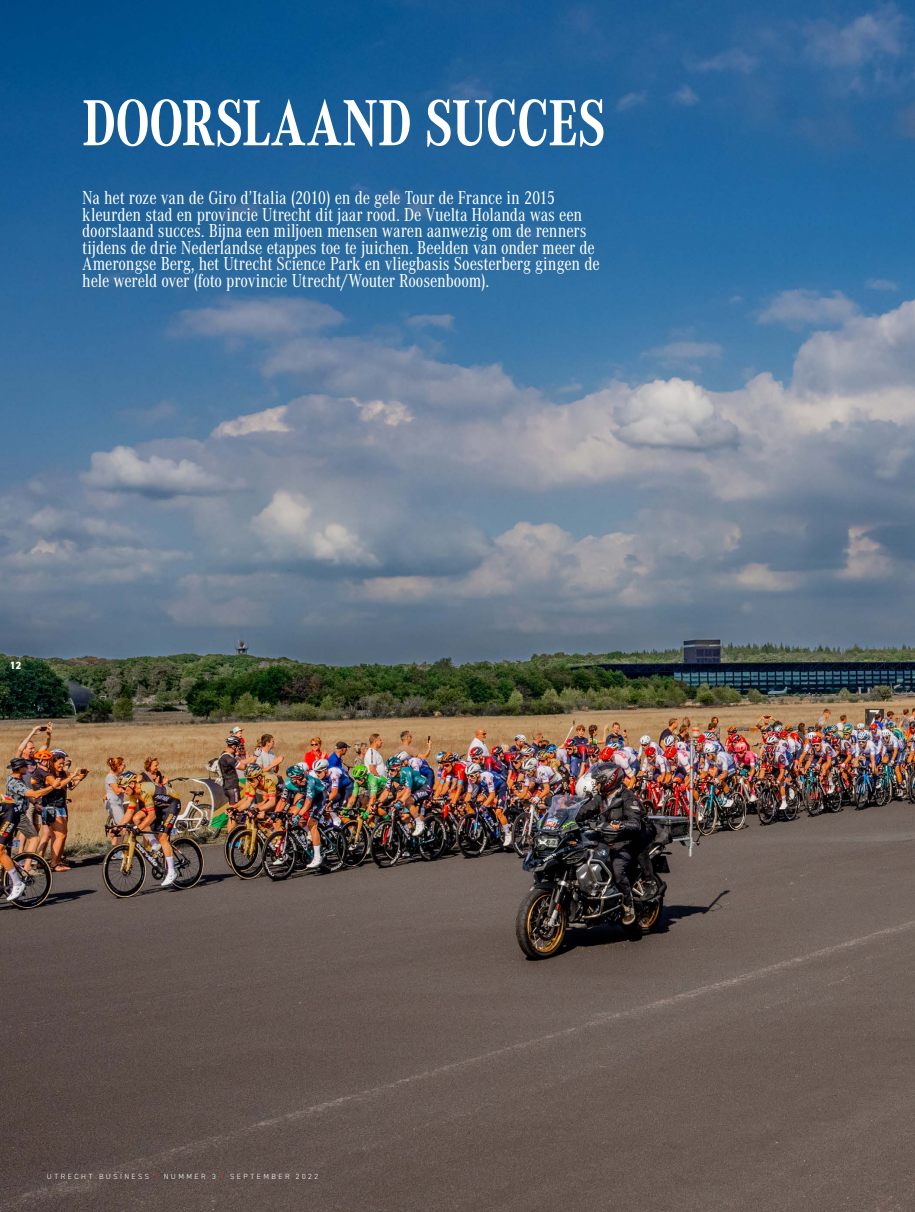
<style>
.page{position:relative;width:915px;height:1212px;background:#fff}
.page>*{position:absolute;margin:0;border:0;box-sizing:border-box;transform-origin:0 0}
.t1{font:700 67.5px "Corporate A Cond Pro";letter-spacing:-.01em;color:#fff;scale:.95 1}
.t2{font:19.5px/16.5px "Corporate A Cond Pro";letter-spacing:-.01em;color:#fff}
.t3{font:800 10.5px "DIN2014";color:#fff}
.t4{font:300 7.5px "DIN2014";letter-spacing:.325em;color:#fff}
.s1{color:#d81c23}
</style>
<div class="page">
<img style="left:0;top:0;width:914px;height:1212px">
<h1 class="t1" style="left:82px;top:76px;width:552px">DOORSLAAND SUCCES</h1>
<p class="t2" style="left:82px;top:189px;width:519px">Na het roze van de Giro d’Italia (2010) en de gele Tour de France in 2015 kleurden stad en provincie Utrecht dit jaar rood. De Vuelta Holanda was een doorslaand succes. Bijna een miljoen mensen waren aanwezig om de renners tijdens de drie Nederlandse etappes toe te juichen. Beelden van onder meer de Amerongse Berg, het Utrecht Science Park en vliegbasis Soesterberg gingen de hele wereld over (foto provincie Utrecht/Wouter Roosenboom).</p>
<p class="t3" style="left:10px;top:658px;width:13px">12</p>
<p class="t4" style="left:47px;top:1172px;width:273px">UTRECHT BUSINESS <span class="s1">|</span> NUMMER 3 <span class="s1">|</span> SEPTEMBER 2022</p>
</div>
